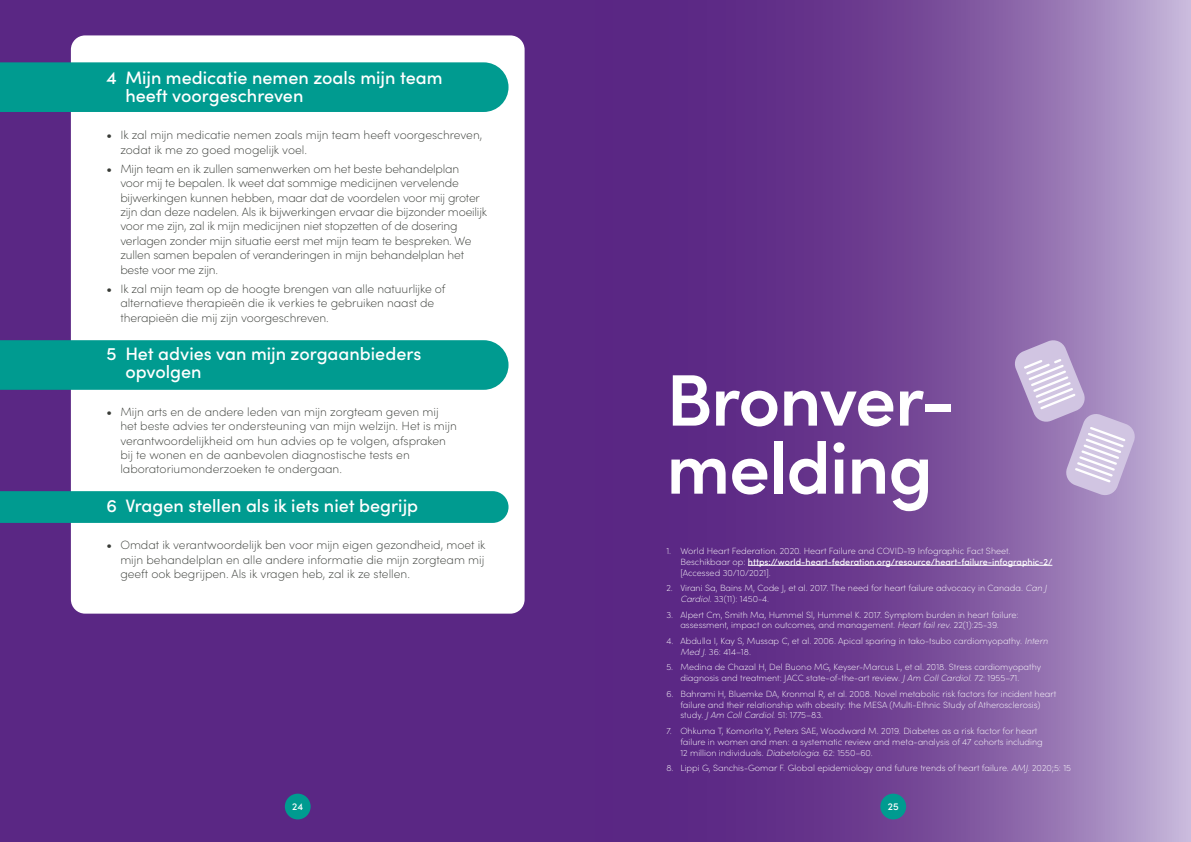
<style>
.page{position:relative;width:1191px;height:842px;background:#fff}
.page>*{position:absolute;margin:0;border:0;box-sizing:border-box;transform-origin:0 0}
.t1{font:600 73px/68px "Sofia Pro";letter-spacing:-.015em;color:#fff}
.t2{font:500 18px/18px "Sofia Pro";color:#fff}
.t3{font:200 12px/14.4px "Sofia Pro";letter-spacing:-.015em;color:#383b36}
.t4{font:500 10px "Sofia Pro";color:#fff}
.t5{font:200 9px/10.8px "Sofia Pro";color:#fff}
.s1{font-weight:600}
.s2{font-weight:500}
.s3{font-style:italic}
</style>
<div class="page">
<div style="left:0;top:0;width:597px;height:842px;background:#5a2784"></div>
<svg style="left:597px;top:0;width:594px;height:842px;background:#7a509c"></svg>
<div style="left:71px;top:35px;width:453px;height:579px;background:#fff;border-radius:14px"></div>
<div style="left:880px;top:794px;width:26px;height:25px;background:#009b90;border-radius:50%"></div>
<div style="left:285px;top:794px;width:26px;height:25px;background:#009b90;border-radius:50%"></div>
<hr style="left:748px;top:565px;width:304px;height:1px;background:#fff">
<div style="left:0;top:62px;width:508px;height:50px;background:#009b90"></div>
<div style="left:0;top:340px;width:508px;height:50px;background:#009b90"></div>
<div style="left:0;top:491px;width:508px;height:32px;background:#009b90"></div>
<svg style="left:1013px;top:338px;width:123px;height:159px;background:#b59fcb"></svg>
<h2 class="t2" style="left:125px;top:67px;width:319px;text-indent:-19px">4 Mijn medicatie nemen zoals mijn team heeft voorgeschreven</h2>
<h3 class="t3" style="left:120px;top:127px;width:363px;text-indent:-14px"><span class="s1">•</span> Ik zal mijn medicatie nemen zoals mijn team heeft voorgeschreven, zodat ik me zo goed mogelijk voel.</h3>
<p class="t3" style="left:120px;top:161px;width:368px;text-indent:-14px"><span class="s1">•</span> Mijn team en ik zullen samenwerken om het beste behandelplan<br>voor mij te bepalen. Ik weet dat sommige medicijnen vervelende bijwerkingen kunnen hebben, maar dat de voordelen voor mij groter zijn dan deze nadelen. Als ik bijwerkingen ervaar die bijzonder moeilijk voor me zijn, zal ik mijn medicijnen niet stopzetten of de dosering verlagen zonder mijn situatie eerst met mijn team te bespreken. We zullen samen bepalen of veranderingen in mijn behandelplan het beste voor me zijn.</p>
<h3 class="t3" style="left:120px;top:281px;width:327px;text-indent:-14px"><span class="s1">•</span> Ik zal mijn team op de hoogte brengen van alle natuurlijke of alternatieve therapieën die ik verkies te gebruiken naast de therapieën die mij zijn voorgeschreven.</h3>
<h2 class="t2" style="left:125px;top:344px;width:297px;text-indent:-19px">5 Het advies van mijn zorgaanbieders opvolgen</h2>
<p class="t3" style="left:120px;top:404px;width:338px;text-indent:-14px"><span class="s1">•</span> Mijn arts en de andere leden van mijn zorgteam geven mij het beste advies ter ondersteuning van mijn welzijn. Het is mijn verantwoordelijkheid om hun advies op te volgen, afspraken bij te wonen en de aanbevolen diagnostische tests en laboratoriumonderzoeken te ondergaan.</p>
<h2 class="t2" style="left:106px;top:496px;width:313px">6 Vragen stellen als ik iets niet begrijp</h2>
<h3 class="t3" style="left:120px;top:537px;width:367px;text-align:justify;text-indent:-14px"><span class="s1">•</span> Omdat ik verantwoordelijk ben voor mijn eigen gezondheid, moet ik mijn behandelplan en alle andere informatie die mijn zorgteam mij geeft ook begrijpen. Als ik vragen heb, zal ik ze stellen.</h3>
<h1 class="t1" style="left:666px;top:361px;width:291px">Bronver&shy;melding</h1>
<p class="t5" style="left:680px;top:545px;width:373px;text-indent:-14px">1. World Heart Federation. 2020. Heart Failure and COVID-19 Infographic Fact Sheet.<br>Beschikbaar op: <span class="s2">https://world-heart-federation.org/resource/heart-failure-infographic-2/ </span>[Accessed 30/10/2021].</p>
<p class="t5" style="left:680px;top:582px;width:368px;text-indent:-14px">2. Virani Sa, Bains M, Code J, et al. 2017. The need for heart failure advocacy in Canada. <span class="s3">Can J<br>Cardiol</span>. 33(11): 1450-4.</p>
<p class="t5" style="left:680px;top:609px;width:340px;text-indent:-14px">3. Alpert Cm, Smith Ma, Hummel Sl, Hummel K. 2017. Symptom burden in heart failure: assessment, impact on outcomes, and management. <span class="s3">Heart fail rev</span>. 22(1):25-39.</p>
<p class="t5" style="left:680px;top:635px;width:369px;text-indent:-14px">4. Abdulla I, Kay S, Mussap C, et al. 2006. Apical sparing in tako-tsubo cardiomyopathy. <span class="s3">Intern<br>Med J</span>. 36: 414–18.</p>
<p class="t5" style="left:680px;top:661px;width:362px;text-indent:-14px">5. Medina de Chazal H, Del Buono MG, Keyser-Marcus L, et al. 2018. Stress cardiomyopathy diagnosis and treatment: JACC state-of-the-art review. <span class="s3">J Am Coll Cardiol</span>. 72: 1955–71.</p>
<p class="t5" style="left:680px;top:688px;width:377px;text-indent:-14px">6. Bahrami H, Bluemke DA, Kronmal R, et al. 2008. Novel metabolic risk factors for incident heart failure and their relationship with obesity: the MESA (Multi-Ethnic Study of Atherosclerosis) study. <span class="s3">J Am Coll Cardiol</span>. 51: 1775–83.</p>
<p class="t5" style="left:680px;top:725px;width:364px;text-indent:-14px">7. Ohkuma T, Komorita Y, Peters SAE, Woodward M. 2019. Diabetes as a risk factor for heart failure in women and men: a systematic review and meta-analysis of 47 cohorts including<br>12 million individuals. <span class="s3">Diabetologia</span>. 62: 1550–60.</p>
<p class="t5" style="left:666px;top:762px;width:406px">8. Lippi G, Sanchis-Gomar F. Global epidemiology and future trends of heart failure. <span class="s3">AMJ</span>. 2020;5: 15</p>
<p class="t4" style="left:292px;top:799px;width:12px">24</p>
<p class="t4" style="left:888px;top:799px;width:12px">25</p>
</div>
